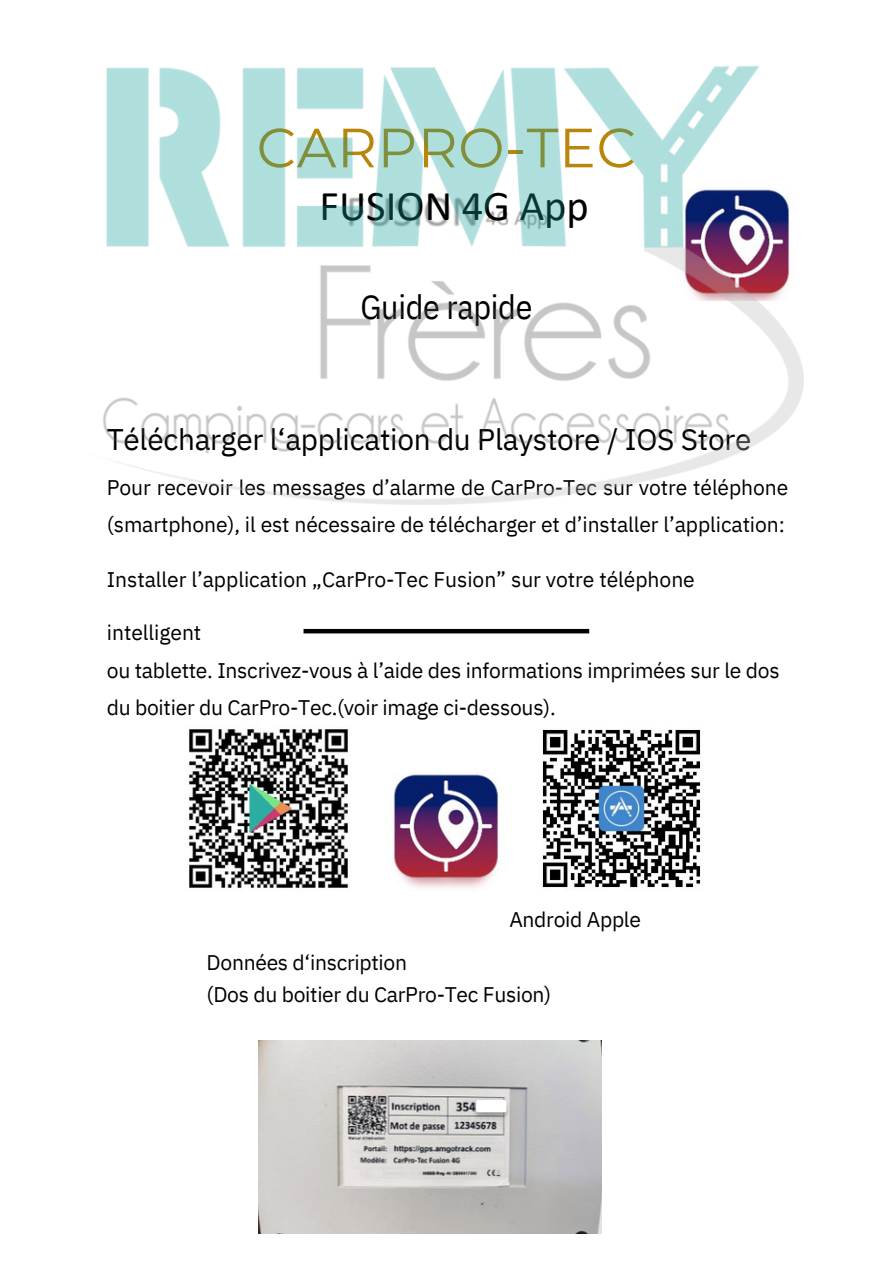
<style>
.page{position:relative;width:893px;height:1264px;background:#fff}
.page>*{position:absolute;margin:0;border:0;box-sizing:border-box;transform-origin:0 0}
.t1{font:55.2px "Montserrat";letter-spacing:.01em;color:#b8860b}
.t2{font:42.45px "Calibri";color:#000}
.t3{font:33.9px "IBM Plex Sans Cond";letter-spacing:-.01em;color:#000}
.t4{font:29.7px "IBM Plex Sans";letter-spacing:-.01em;color:#000}
.t5{font:21.15px/36.6px "IBM Plex Sans";letter-spacing:-.005em;color:#000}
</style>
<div class="page">
<img style="left:189px;top:729px;width:159px;height:159px">
<img style="left:393px;top:774px;width:106px;height:115px">
<img style="left:542px;top:729px;width:159px;height:159px">
<img style="left:258px;top:1040px;width:343px;height:193px">
<img style="left:469px;top:1096px;width:44px;height:26px">
<svg style="left:476px;top:1099px;width:30px;height:13px"></svg>
<img style="left:103px;top:65px;width:700px;height:440px">
<hr style="left:303px;top:629px;width:286px;height:4px;background:#000">
<p class="t1" style="left:256px;top:114px;width:381px">CARPRO-TEC</p>
<p class="t2" style="left:319px;top:188px;width:271px">FUSION 4G App</p>
<p class="t3" style="left:360px;top:284px;width:173px">Guide rapide</p>
<p class="t4" style="left:107px;top:419px;width:646px">Télécharger l‘application du Playstore / IOS Store</p>
<p class="t5" style="left:107px;top:469px;width:683px">Pour recevoir les messages d’alarme de CarPro-Tec sur votre téléphone (smartphone), il est nécessaire de télécharger et d’installer l’application:</p>
<p class="t5" style="left:107px;top:561px;width:589px">Installer l’application „CarPro-Tec Fusion” sur votre téléphone</p>
<p class="t5" style="left:107px;top:613px;width:96px">intelligent</p>
<p class="t5" style="left:107px;top:652px;width:674px">ou tablette. Inscrivez-vous à l’aide des informations imprimées sur le dos</p>
<p class="t5" style="left:107px;top:688px;width:450px">du boitier du CarPro-Tec.(voir image ci-dessous).</p>
<p class="t5" style="left:509px;top:900px;width:133px">Android Apple</p>
<p class="t5" style="left:207px;top:943px;width:202px">Données d‘inscription</p>
<p class="t5" style="left:207px;top:975px;width:346px">(Dos du boitier du CarPro-Tec Fusion)</p>
</div>
